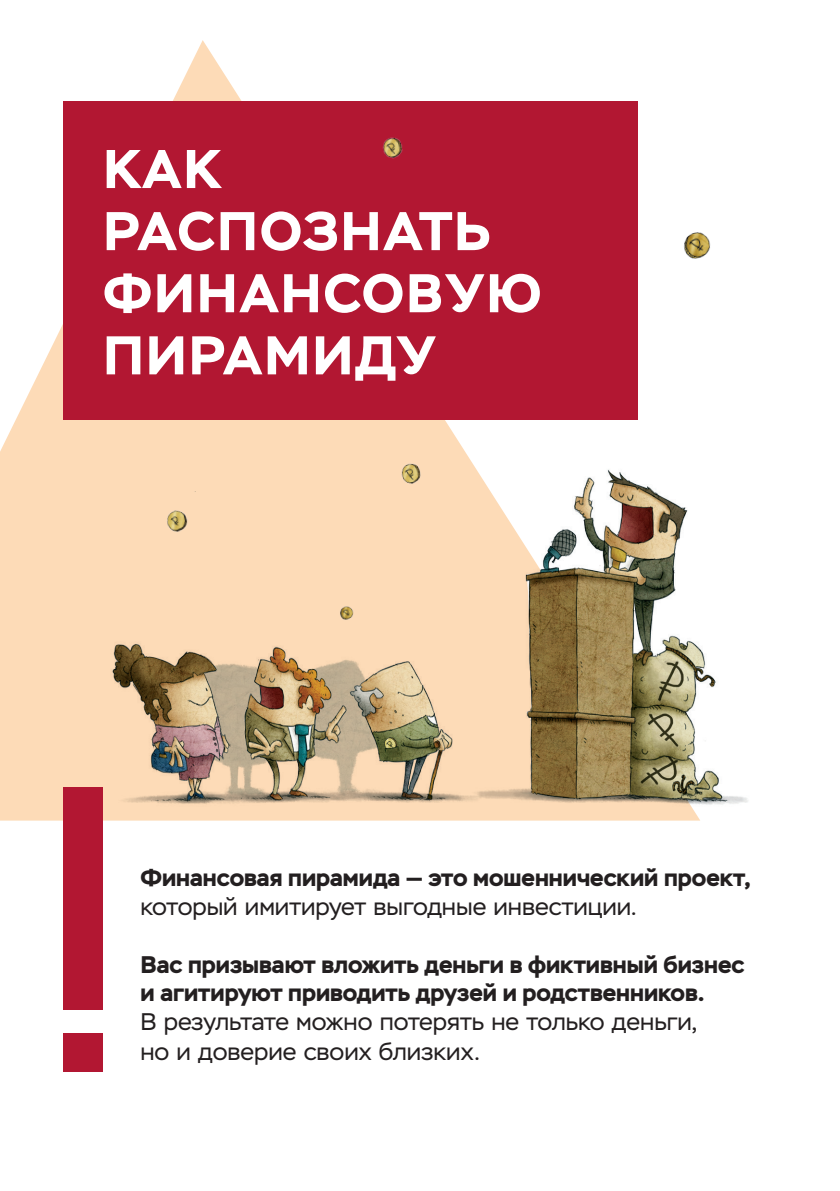
<style>
.page{position:relative;width:840px;height:1191px;background:#fff}
.page>*{position:absolute;margin:0;border:0;box-sizing:border-box;transform-origin:0 0}
.t1{font:700 54.4px/62px "Stem";letter-spacing:.035em;color:#fff}
.t2{font:700 24px/28.8px "Stem";color:#231f20}
.t3{font:24px/30px "Stem";color:#231f20}
</style>
<div class="page">
<svg style="left:0;top:40px;width:638px;height:780px"></svg>
<img style="left:69px;top:390px;width:679px;height:446px">
<div style="left:63px;top:101px;width:574px;height:319px;background:#b21732"></div>
<div style="left:63px;top:1033px;width:39px;height:38px;background:#b21732"></div>
<div style="left:63px;top:787px;width:39px;height:223px;background:#b21732"></div>
<div style="left:140px;top:491px;width:69px;height:79px;background:#fddbb7"></div>
<img style="left:382px;top:137px;width:21px;height:22px">
<img style="left:387px;top:436px;width:65px;height:55px">
<img style="left:684px;top:232px;width:27px;height:27px">
<img style="left:337px;top:600px;width:20px;height:26px">
<h1 class="t1" style="left:103px;top:138px;width:439px">КАК<br>РАСПОЗНАТЬ<br>ФИНАНСОВУЮ<br>ПИРАМИДУ</h1>
<p class="t2" style="left:140px;top:863px;width:611px">Финансовая пирамида — это мошеннический проект,</p>
<p class="t3" style="left:140px;top:892px;width:497px">который имитирует выгодные инвестиции.</p>
<p class="t2" style="left:140px;top:949px;width:605px">Вас призывают вложить деньги в фиктивный бизнес и агитируют приводить друзей и родственников.</p>
<p class="t3" style="left:140px;top:1007px;width:557px">В результате можно потерять не только деньги, но и доверие своих близких.</p>
</div>
